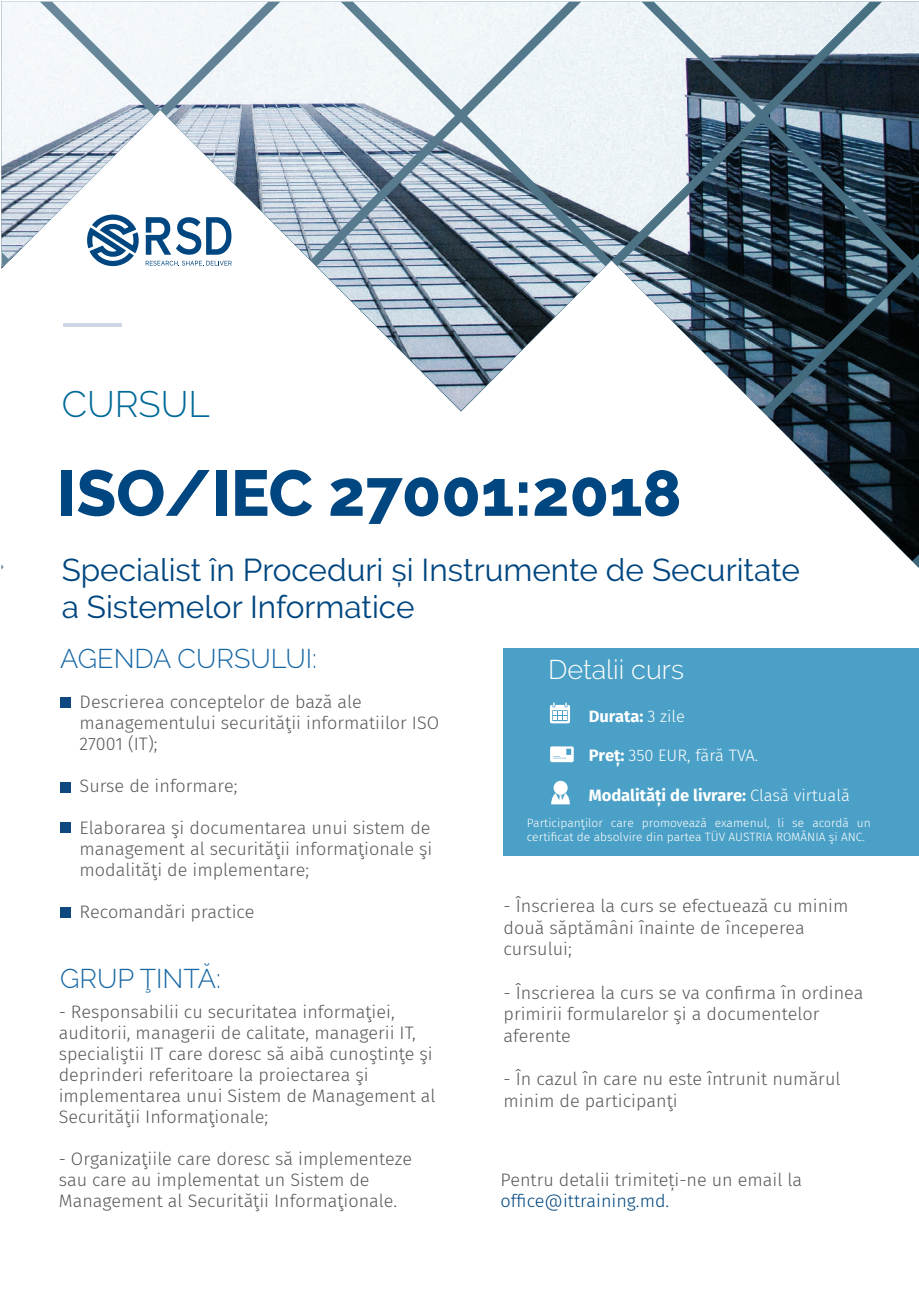
<style>
.page{position:relative;width:919px;height:1289px;background:#fff}
.page>*{position:absolute;margin:0;border:0;box-sizing:border-box;transform-origin:0 0}
.t1{font:800 64.5px "Raleway";color:#004680}
.t2{font:300 36.75px "Raleway";color:#006998}
.t3{font:31.5px/37.8px "Raleway";color:#004680}
.t4{font:300 27px "Raleway";color:#1566a4}
.t5{font:300 27px "Raleway";color:#fff}
.t6{font:300 27px "Raleway";color:#1566a3}
.t7{font:300 18px/21px "Fira Sans";color:#585755}
.t8{font:300 18px/21px "Fira Sans";color:#585855}
.t9{font:300 18px "Fira Sans";color:#004680}
.t10{font:700 16.5px "Fira Sans";color:#fff}
.t11{font:300 16.5px "Fira Sans";color:#fff}
.t12{font:300 12px/14.4px "Fira Sans";color:#fff}
.s1{font-weight:300}
.s2{font-weight:700}
</style>
<div class="page">
<svg style="left:2px;top:2px;width:916px;height:567px"></svg>
<div style="left:503px;top:648px;width:415px;height:208px;background:#4aa0c6"></div>
<svg style="left:550px;top:702px;width:20px;height:21px"></svg>
<svg style="left:550px;top:746px;width:23px;height:16px"></svg>
<svg style="left:551px;top:793px;width:19px;height:11px"></svg>
<div style="left:553px;top:780px;width:14px;height:14px;background:#fff;border-radius:50%"></div>
<div style="left:61px;top:697px;width:10px;height:10px;background:#0f487e"></div>
<div style="left:61px;top:782px;width:10px;height:10px;background:#0f487e"></div>
<div style="left:61px;top:822px;width:10px;height:10px;background:#0f487e"></div>
<div style="left:61px;top:906px;width:10px;height:11px;background:#0f487e"></div>
<h2 class="t2" style="left:62px;top:382px;width:150px">CURSUL</h2>
<h1 class="t1" style="left:57px;top:456px;width:626px">ISO/IEC 27001:2018</h1>
<h3 class="t3" style="left:62px;top:550px;width:739px">Specialist în Proceduri și Instrumente de Securitate a Sistemelor Informatice</h3>
<h3 class="t4" style="left:60px;top:642px;width:258px">AGENDA CURSULUI:</h3>
<p class="t8" style="left:80px;top:690px;width:361px">Descrierea conceptelor de bază ale managementului securităţii informatiilor ISO<br>27001 (IT);</p>
<p class="t8" style="left:80px;top:775px;width:159px">Surse de informare;</p>
<p class="t8" style="left:80px;top:816px;width:354px;text-align:justify">Elaborarea şi documentarea unui sistem de management al securităţii informaţionale şi modalităţi de implementare;</p>
<p class="t8" style="left:80px;top:901px;width:176px">Recomandări practice</p>
<p class="t7" style="left:503px;top:895px;width:346px;line-height:21.6px">- Înscrierea la curs se efectuează cu minim două săptămâni înainte de începerea cursului;</p>
<p class="t7" style="left:503px;top:981px;width:361px;line-height:21.6px">- Înscrierea la curs se va confirma în ordinea primirii formularelor şi a documentelor aferente</p>
<p class="t7" style="left:503px;top:1067px;width:338px;line-height:21.6px">- În cazul în care nu este întrunit numărul minim de participanţi</p>
<h3 class="t5" style="left:548px;top:654px;width:137px">Detalii curs</h3>
<p class="t10" style="left:588px;top:702px;width:98px">Durata: <span class="s1">3 zile</span></p>
<p class="t11" style="left:588px;top:744px;width:171px"><span class="s2">Preț:</span> 350 EUR, fără TVA.</p>
<p class="t10" style="left:588px;top:781px;width:263px">Modalități de livrare: <span class="s1">Clasă virtuală</span></p>
<p class="t12" style="left:526px;top:815px;width:345px">Participanţilor care promovează examenul, li se acordă un certificat de absolvire din partea TÜV AUSTRIA ROMÂNIA şi ANC.</p>
<h3 class="t6" style="left:60px;top:962px;width:162px">GRUP ŢINTĂ:</h3>
<p class="t7" style="left:59px;top:1000px;width:378px">- Responsabilii cu securitatea informaţiei, auditorii, managerii de calitate, managerii IT, specialiştii IT care doresc să aibă cunoştinţe şi deprinderi referitoare la proiectarea şi implementarea unui Sistem de Management al Securităţii Informaţionale;</p>
<p class="t7" style="left:59px;top:1147px;width:355px">- Organizaţiile care doresc să implementeze sau care au implementat un Sistem de<br>Management al Securităţii Informaţionale.</p>
<p class="t7" style="left:500px;top:1168px;width:303px">Pentru detalii trimiteți-ne un email la</p>
<p class="t9" style="left:500px;top:1188px;width:170px">office@ittraining.md.</p>
</div>
